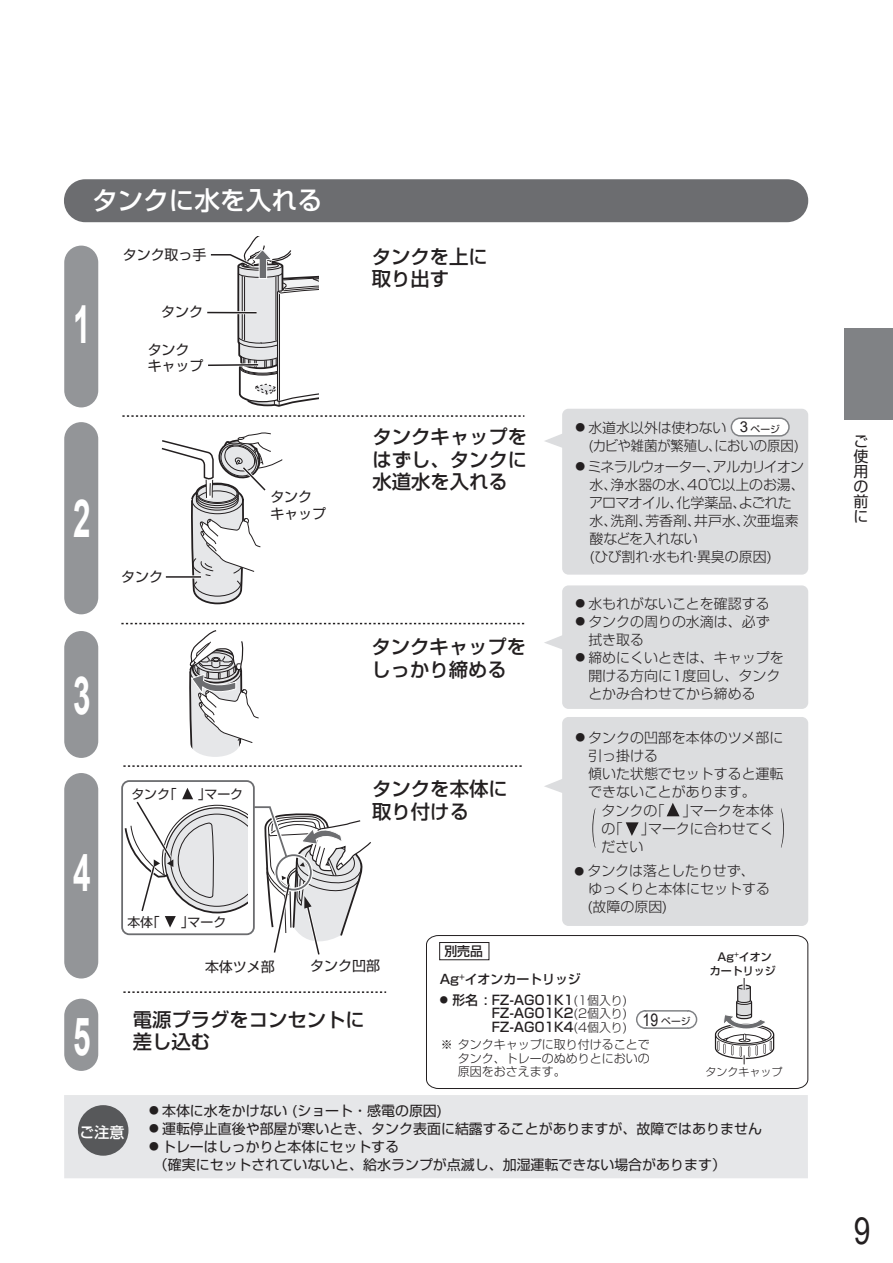
<style>
.page{position:relative;width:893px;height:1263px;background:#fff}
.page>*{position:absolute;margin:0;border:0;box-sizing:border-box;transform-origin:0 0}
.t1{font:700 52.5px "Arial";color:#fff;scale:.6 1}
.t2{font:37.5px "Arial";color:#231f20;scale:.8 1}
.t3{font:500 25.65px "Shin Go Pro";color:#fff}
.t4{font:500 19.35px/22.5px "Shin Go Pro";color:#231f20}
.t5{font:15px/15px "Shin Go Pro";color:#231f20;text-align:justify}
.t6{font:500 15px "Shin Go Pro";color:#fff}
.t7{font:300 13.95px/18px "Shin Go Pro";color:#231f20}
.t8{font:13.95px/16.5px "Shin Go Pro";color:#231f20}
.t9{font:300 13.95px "Shin Go Pro";color:#231f20;scale:.96 1}
.t10{font:500 13.05px/13.5px "Shin Go Pro";color:#231f20}
.t11{font:12.9px "Shin Go Pro";color:#231f20}
.t12{font:500 12.9px "Shin Go Pro";color:#231f20}
.t13{font:300 12px/13.5px "Shin Go Pro";color:#231f20;text-align:justify}
.t14{font:500 10.95px/14.2px "Shin Go Pro";color:#231f20;text-align:center}
.t15{font:300 10.95px "Shin Go Pro";color:#231f20}
.t16{font:9.75px "Shin Go Pro";color:#231f20}
.s1{font-size:9.75px}
.s2{font-family:"Arial";font-size:15px}
.s3{font-weight:300;font-size:8.4px}
.s4{font-weight:300;font-size:12.15px}
.s5{font-family:"Arial";font-size:17.55px}
.s6{font-weight:300;font-size:9.75px}
</style>
<div class="page">
<div style="left:844px;top:329px;width:49px;height:91px;background:#808285"></div>
<svg style="left:545px;top:409px;width:263px;height:166px;background:#dedfe1"></svg>
<svg style="left:544px;top:585px;width:264px;height:124px;background:#dfe0e1"></svg>
<div style="left:544px;top:717px;width:264px;height:209px;background:#dcdddf"></div>
<div style="left:64px;top:179px;width:744px;height:43px;background:#6c6d70;border-radius:21px"></div>
<svg style="left:122px;top:415px;width:402px;height:2px"></svg>
<div style="left:64px;top:246px;width:34px;height:161px;background:#939598;border-radius:17px"></div>
<div style="left:64px;top:422px;width:34px;height:192px;background:#939598;border-radius:17px"></div>
<div style="left:64px;top:631px;width:34px;height:127px;background:#939598;border-radius:17px"></div>
<div style="left:64px;top:999px;width:34px;height:72px;background:#939598;border-radius:17px"></div>
<div style="left:64px;top:773px;width:34px;height:205px;background:#939598;border-radius:17px"></div>
<svg style="left:123px;top:991px;width:263px;height:2px"></svg>
<svg style="left:123px;top:765px;width:399px;height:2px"></svg>
<svg style="left:161px;top:432px;width:122px;height:173px"></svg>
<svg style="left:207px;top:237px;width:112px;height:170px"></svg>
<svg style="left:121px;top:623px;width:403px;height:134px"></svg>
<svg style="left:626px;top:822px;width:13px;height:14px"></svg>
<svg style="left:667px;top:803px;width:13px;height:13px"></svg>
<svg style="left:592px;top:808px;width:3px;height:40px"></svg>
<svg style="left:781px;top:808px;width:3px;height:40px"></svg>
<svg style="left:426px;top:935px;width:383px;height:154px"></svg>
<div style="left:439px;top:942px;width:50px;height:18px;border:1px solid #231f20"></div>
<svg style="left:635px;top:1009px;width:63px;height:21px"></svg>
<div style="left:121px;top:780px;width:134px;height:155px;border:2px solid #6c6d70;border-radius:7px"></div>
<svg style="left:124px;top:780px;width:247px;height:175px"></svg>
<div style="left:64px;top:1095px;width:744px;height:83px;background:#e6e7e9"></div>
<div style="left:78px;top:1105px;width:50px;height:51px;background:#57585a;border-radius:50%"></div>
<svg style="left:714px;top:978px;width:61px;height:86px"></svg>
<div style="left:731px;top:418px;width:58px;height:18px;background:#fff;border-radius:9px"></div>
<div style="left:731px;top:417px;width:59px;height:20px;border:2px solid #808285;border-radius:9px"></div>
<h3 class="t3" style="left:92px;top:179px;width:232px">タンクに水を入れる</h3>
<h1 class="t1" style="left:73px;top:287px;width:31px">1</h1>
<p class="t8" style="left:123px;top:244px;width:85px">タンク取っ手</p>
<p class="t8" style="left:161px;top:302px;width:43px">タンク</p>
<p class="t8" style="left:148px;top:340px;width:57px">タンクキャップ</p>
<h1 class="t1" style="left:73px;top:482px;width:31px">2</h1>
<p class="t8" style="left:121px;top:567px;width:43px">タンク</p>
<p class="t8" style="left:270px;top:487px;width:57px">タンクキャップ</p>
<h1 class="t1" style="left:73px;top:658px;width:31px">3</h1>
<h1 class="t1" style="left:73px;top:836px;width:31px">4</h1>
<p class="t11" style="left:131px;top:783px;width:113px">タンク｢　 ｣マーク</p>
<p class="t11" style="left:127px;top:911px;width:100px">本体｢　 ｣マーク</p>
<h3 class="t4" style="left:372px;top:243px;width:118px">タンクを上に取り出す</h3>
<h3 class="t4" style="left:372px;top:423px;width:156px;text-align:justify">タンクキャップをはずし、タンクに水道水を入れる</h3>
<h3 class="t4" style="left:371px;top:633px;width:156px">タンクキャップをしっかり締める</h3>
<h3 class="t4" style="left:372px;top:775px;width:137px">タンクを本体に取り付ける</h3>
<p class="t7" style="left:576px;top:417px;width:152px"><span class="s1">●</span> 水道水以外は使わない</p>
<p class="t16" style="left:740px;top:422px;width:42px"><span class="s2">3</span> ページ</p>
<p class="t9" style="left:588px;top:434px;width:221px">(カビや雑菌が繁殖し、においの原因)</p>
<p class="t7" style="left:576px;top:456px;width:231px"><span class="s1">●</span> ミネラルウォーター、アルカリイオン　水、浄水器の水、40℃以上のお湯、　アロマオイル、化学薬品、よごれた　水、洗剤、芳香剤、井戸水、次亜塩素　酸などを入れない<br>　(ひび割れ・水もれ・異臭の原因)</p>
<p class="t7" style="left:576px;top:593px;width:196px"><span class="s1">●</span> 水もれがないことを確認する</p>
<p class="t7" style="left:588px;top:611px;width:183px;text-indent:-13px"><span class="s1">●</span> タンクの周りの水滴は、必ず拭き取る</p>
<p class="t7" style="left:588px;top:647px;width:197px;text-indent:-13px"><span class="s1">●</span> 締めにくいときは、キャップを開ける方向に1度回し、タンクとかみ合わせてから締める</p>
<p class="t7" style="left:588px;top:726px;width:197px;text-indent:-13px"><span class="s1">●</span> タンクの凹部を本体のツメ部に引っ掛ける<br>傾いた状態でセットすると運転できないことがあります。</p>
<p class="t7" style="left:602px;top:800px;width:174px;text-align:justify">タンクの｢　 ｣マークを本体の｢　 ｣マークに合わせてください</p>
<p class="t7" style="left:575px;top:860px;width:182px"><span class="s1">●</span> タンクは落としたりせず、</p>
<p class="t7" style="left:575px;top:878px;width:197px">　ゆっくりと本体にセットする</p>
<p class="t7" style="left:587px;top:896px;width:82px">(故障の原因)</p>
<h1 class="t1" style="left:73px;top:999px;width:31px">5</h1>
<p class="t8" style="left:205px;top:956px;width:71px">本体ツメ部</p>
<p class="t8" style="left:310px;top:956px;width:71px">タンク凹部</p>
<h3 class="t4" style="left:133px;top:1005px;width:234px">電源プラグをコンセントに差し込む</h3>
<p class="t12" style="left:444px;top:940px;width:40px">別売品</p>
<p class="t12" style="left:440px;top:968px;width:143px">Ag<sup>+</sup>イオンカートリッジ</p>
<p class="t10" style="left:492px;top:991px;width:149px;text-indent:-52px"><span class="s3">●</span> 形名 : FZ-AG01K1<span class="s4">(1個入り)　<br></span>FZ-AG01K2<span class="s4">(2個入り)<br></span>FZ-AG01K4<span class="s4">(4個入り)</span></p>
<p class="t13" style="left:458px;top:1036px;width:193px;text-indent:-17px">※ タンクキャップに取り付けることでタンク、トレーのぬめりとにおいの原因をおさえます。</p>
<p class="t16" style="left:643px;top:1013px;width:49px"><span class="s5">19</span> ページ</p>
<p class="t14" style="left:710px;top:948px;width:67px">Ag<sup>+</sup>イオンカートリッジ</p>
<p class="t15" style="left:706px;top:1063px;width:78px">タンクキャップ</p>
<p class="t6" style="left:80px;top:1119px;width:46px">ご注意</p>
<p class="t8" style="left:149px;top:1100px;width:294px"><span class="s6">●</span> 本体に水をかけない (ショート・感電の原因)</p>
<p class="t8" style="left:149px;top:1118px;width:614px"><span class="s6">●</span> 運転停止直後や部屋が寒いとき、タンク表面に結露することがありますが、故障ではありません</p>
<p class="t8" style="left:154px;top:1135px;width:573px;line-height:18px;text-indent:-5px"><span class="s6">●</span> トレーはしっかりと本体にセットする<br>（確実にセットされていないと、給水ランプが点滅し、加湿運転できない場合があります）</p>
<p class="t5" style="left:853px;top:432px;width:16px">ご使用の前に</p>
<h2 class="t2" style="left:854px;top:1205px;width:22px">9</h2>
</div>
